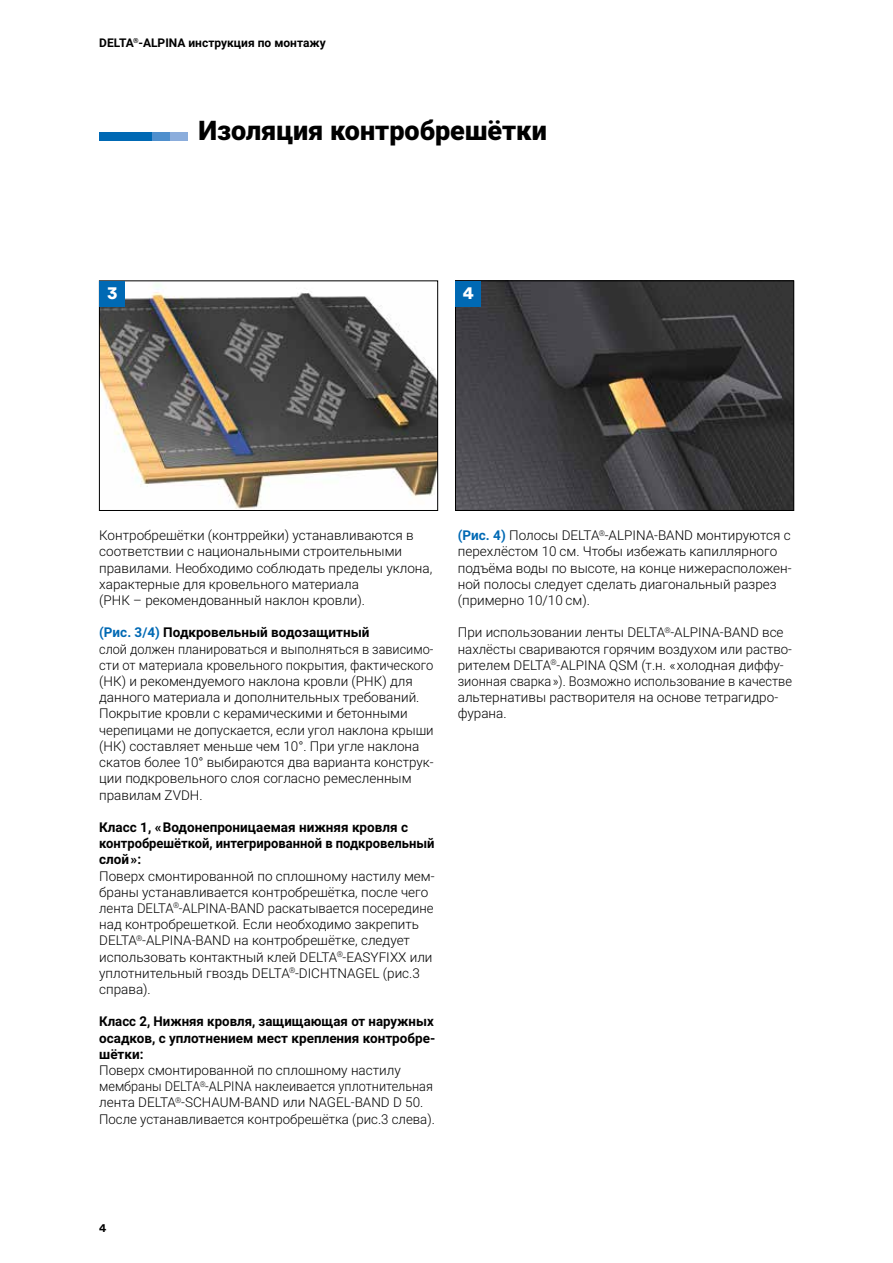
<style>
.page{position:relative;width:893px;height:1263px;background:#fff}
.page>*{position:absolute;margin:0;border:0;box-sizing:border-box;transform-origin:0 0}
.t1{font:900 27px "Roboto";color:#000}
.t2{font:900 18px "Circular XX";color:#fff}
.t3{font:300 13.5px/16.2px "Roboto";color:#000}
.t4{font:300 13.5px/16.2px "Roboto";color:#000;scale:.94 1}
.t5{font:700 13.5px/16.2px "Roboto";color:#000}
.t6{font:700 12px "Roboto";color:#000}
.t7{font:700 12px "Circular XX";color:#000}
.s1{font-weight:700;color:#0069b4}
.s2{font-weight:700}
</style>
<div class="page">
<img style="left:101px;top:284px;width:335px;height:225px">
<div style="left:99px;top:281px;width:339px;height:230px;border:1px solid #000"></div>
<img style="left:457px;top:283px;width:335px;height:226px">
<div style="left:455px;top:281px;width:339px;height:230px;border:1px solid #000"></div>
<div style="left:99px;top:132px;width:53px;height:8px;background:#0069b4"></div>
<div style="left:152px;top:132px;width:18px;height:8px;background:#4f8fcd"></div>
<div style="left:170px;top:132px;width:17px;height:8px;background:#8baddc"></div>
<div style="left:100px;top:281px;width:25px;height:26px;background:#0069b4"></div>
<div style="left:456px;top:281px;width:25px;height:26px;background:#0069b4"></div>
<p class="t6" style="left:99px;top:34px;width:228px">DELTA<sup>®</sup>-ALPINA инструкция по монтажу</p>
<h1 class="t1" style="left:198px;top:112px;width:350px">Изоляция контробрешётки</h1>
<h2 class="t2" style="left:107px;top:280px;width:12px">3</h2>
<h2 class="t2" style="left:463px;top:280px;width:13px">4</h2>
<p class="t3" style="left:99px;top:527px;width:335px">Контробрешётки (контррейки) устанавливаются в соответствии с национальными строительными правилами. Необходимо соблюдать пределы уклона, характерные для кровельного материала<br>(РНК – рекомендованный наклон кровли).</p>
<p class="t4" style="left:99px;top:624px;width:357px"><span class="s1">(Рис. 3/4)</span> <span class="s2">Подкровельный водозащитный<br></span>слой должен планироваться и выполняться в зависимо&shy;сти от материала кровельного покрытия, фактического (НК) и рекомендуемого наклона кровли (РНК) для данного материала и дополнительных требований.<br>Покрытие кровли с керамическими и бетонными черепицами не допускается, если угол наклона крыши (НК) составляет меньше чем 10°. При угле наклона скатов более 10° выбираются два варианта конструк&shy;ции подкровельного слоя согласно ремесленным правилам ZVDH.</p>
<p class="t5" style="left:99px;top:818px;width:337px">Класс 1, « Водонепроницаемая нижняя кровля с контробрешёткой, интегрированной в подкровельный слой »:</p>
<p class="t3" style="left:99px;top:867px;width:337px">Поверх смонтированной по сплошному настилу мем&shy;браны устанавливается контробрешётка, после чего лента DELTA<sup>®</sup>-ALPINA-BAND раскатывается посередине над контробрешеткой. Если необходимо закрепить DELTA<sup>®</sup>-ALPINA-BAND на контробрешётке, следует использовать контактный клей DELTA<sup>®</sup>-EASYFIXX или уплотнительный гвоздь DELTA<sup>®</sup>-DICHTNAGEL (рис.3 справа).</p>
<p class="t5" style="left:99px;top:1013px;width:338px;text-align:justify">Класс 2, Нижняя кровля, защищающая от наружных осадков, с уплотнением мест крепления контробре&shy;шётки:</p>
<p class="t3" style="left:99px;top:1061px;width:337px">Поверх смонтированной по сплошному настилу мембраны DELTA<sup>®</sup>-ALPINA наклеивается уплотнительная лента DELTA<sup>®</sup>-SCHAUM-BAND или NAGEL-BAND D 50.<br>После устанавливается контробрешётка (рис.3 слева).</p>
<p class="t3" style="left:458px;top:527px;width:335px"><span class="s1">(Рис. 4)</span> Полосы DELTA<sup>®</sup>-ALPINA-BAND монтируются с перехлёстом 10 см. Чтобы избежать капиллярного подъёма воды по высоте, на конце нижерасположен&shy;ной полосы следует сделать диагональный разрез (примерно 10/10 см).</p>
<p class="t3" style="left:458px;top:624px;width:336px">При использовании ленты DELTA<sup>®</sup>-ALPINA-BAND все нахлёсты свариваются горячим воздухом или раство&shy;рителем DELTA<sup>®</sup>-ALPINA QSM (т.н. « холодная диффу&shy;зионная сварка »). Возможно использование в качестве альтернативы растворителя на основе тетрагидро&shy;фурана.</p>
<p class="t7" style="left:99px;top:1219px;width:9px">4</p>
</div>
